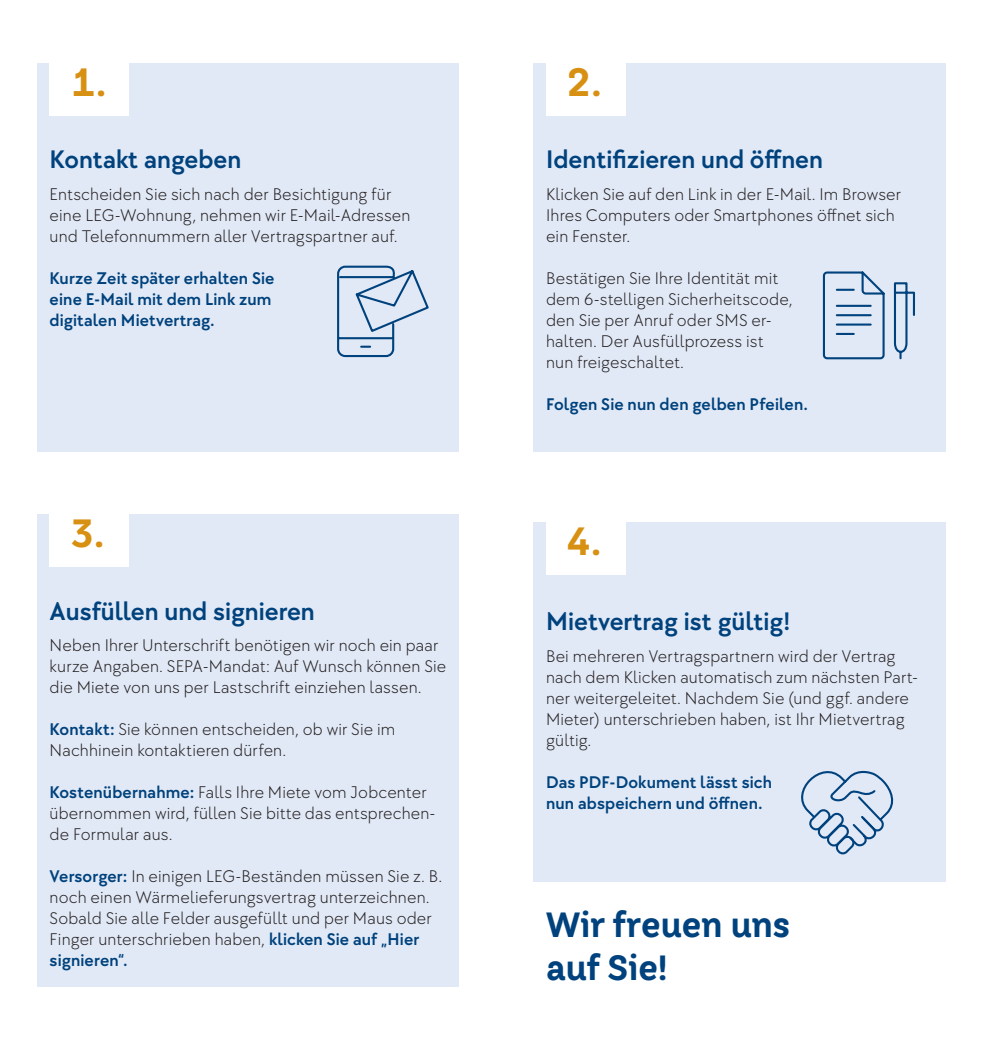
<style>
.page{position:relative;width:983px;height:1042px;background:#fff}
.page>*{position:absolute;margin:0;border:0;box-sizing:border-box;transform-origin:0 0}
.t1{font:700 39.38px "LEG Corporate Headline";color:#d89013}
.t2{font:700 35px/43.2px "LEG Corporate Headline";letter-spacing:-.005em;color:#00427d}
.t3{font:500 26.25px "LEG Corporate Bodycopy";color:#00427d}
.t4{font:300 17.5px/21px "LEG Corporate Bodycopy";letter-spacing:.01em;color:#231f20}
.t5{font:500 17.5px/21px "LEG Corporate Bodycopy";letter-spacing:.01em;color:#00427d}
.s1{font-weight:500;color:#00427d}
</style>
<div class="page">
<div style="left:37px;top:514px;width:422px;height:473px;background:#e1e9f6"></div>
<div style="left:37px;top:63px;width:422px;height:389px;background:#e1e9f6"></div>
<div style="left:50px;top:489px;width:79px;height:78px;background:#fff"></div>
<div style="left:50px;top:38px;width:79px;height:78px;background:#fff"></div>
<svg style="left:337px;top:265px;width:92px;height:93px"></svg>
<div style="left:533px;top:522px;width:412px;height:360px;background:#e1e9f6"></div>
<div style="left:533px;top:63px;width:412px;height:389px;background:#e1e9f6"></div>
<div style="left:546px;top:497px;width:79px;height:78px;background:#fff"></div>
<div style="left:546px;top:38px;width:79px;height:78px;background:#fff"></div>
<svg style="left:801px;top:770px;width:93px;height:85px"></svg>
<svg style="left:822px;top:271px;width:93px;height:89px"></svg>
<h1 class="t1" style="left:69px;top:59px;width:38px">1.</h1>
<h3 class="t3" style="left:50px;top:144px;width:193px">Kontakt angeben</h3>
<p class="t4" style="left:50px;top:183px;width:362px">Entscheiden Sie sich nach der Besichtigung für eine LEG-Wohnung, nehmen wir E-Mail-Adressen und Telefonnummern aller Vertragspartner auf.</p>
<p class="t5" style="left:50px;top:267px;width:226px">Kurze Zeit später erhalten Sie eine E-Mail mit dem Link zum digitalen Mietvertrag.</p>
<h1 class="t1" style="left:69px;top:511px;width:36px">3.</h1>
<h3 class="t3" style="left:50px;top:595px;width:267px">Ausfüllen und signieren</h3>
<p class="t4" style="left:50px;top:634px;width:398px">Neben Ihrer Unterschrift benötigen wir noch ein paar kurze Angaben. SEPA-Mandat: Auf Wunsch können Sie die Miete von uns per Lastschrift einziehen lassen.</p>
<p class="t4" style="left:50px;top:718px;width:347px"><span class="s1">Kontakt:</span> Sie können entscheiden, ob wir Sie im<br>Nachhinein kontaktieren dürfen.</p>
<p class="t4" style="left:50px;top:781px;width:387px"><span class="s1">Kostenübernahme:</span> Falls Ihre Miete vom Jobcenter übernommen wird, füllen Sie bitte das entsprechen&shy;de Formular aus.</p>
<p class="t4" style="left:50px;top:865px;width:394px"><span class="s1">Versorger:</span> In einigen LEG-Beständen müssen Sie z. B. noch einen Wärmelieferungsvertrag unterzeichnen.<br>Sobald Sie alle Felder ausgefüllt und per Maus oder Finger unterschrieben haben, <span class="s1">klicken Sie auf „Hier signieren“.</span></p>
<h1 class="t1" style="left:566px;top:59px;width:37px">2.</h1>
<h3 class="t3" style="left:546px;top:144px;width:278px">Identifizieren und öffnen</h3>
<p class="t4" style="left:546px;top:183px;width:356px">Klicken Sie auf den Link in der E-Mail. Im Browser<br>Ihres Computers oder Smartphones öffnet sich ein Fenster.</p>
<p class="t4" style="left:546px;top:267px;width:248px">Bestätigen Sie Ihre Identität mit dem 6-stelligen Sicherheitscode, den Sie per Anruf oder SMS er&shy;halten. Der Ausfüllprozess ist nun freigeschaltet.</p>
<p class="t5" style="left:546px;top:393px;width:263px">Folgen Sie nun den gelben Pfeilen.</p>
<h1 class="t1" style="left:566px;top:518px;width:36px">4.</h1>
<h3 class="t3" style="left:546px;top:606px;width:246px">Mietvertrag ist gültig!</h3>
<p class="t4" style="left:546px;top:645px;width:373px">Bei mehreren Vertragspartnern wird der Vertrag nach dem Klicken automatisch zum nächsten Part&shy;ner weitergeleitet. Nachdem Sie (und ggf. andere Mieter) unterschrieben haben, ist Ihr Mietvertrag gültig.</p>
<p class="t5" style="left:546px;top:771px;width:227px">Das PDF-Dokument lässt sich nun abspeichern und öffnen.</p>
<h2 class="t2" style="left:546px;top:903px;width:245px">Wir freuen uns auf Sie!</h2>
</div>
